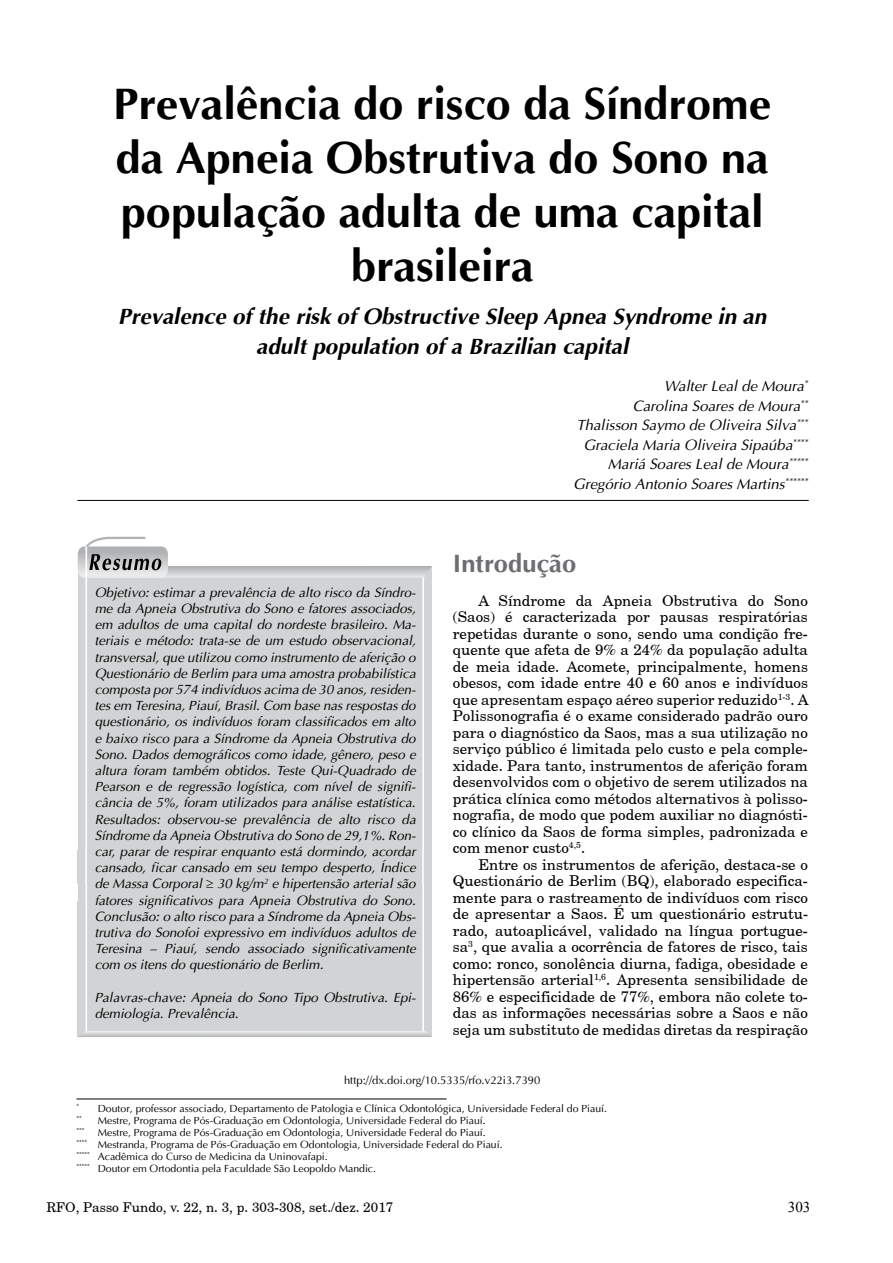
<style>
.page{position:relative;width:893px;height:1263px;background:#fff}
.page>*{position:absolute;margin:0;border:0;box-sizing:border-box;transform-origin:0 0}
.t1{font:700 45px/54px "Ottawa";color:#000;text-align:center}
.t2{font:700 25.5px "Ottawa";color:#6d6e71}
.t3{font:italic 700 22.5px/30px "Ottawa";color:#000;text-align:center}
.t4{font:15px/16.5px "New Brunswick Plain";color:#000;text-align:justify}
.t5{font:italic 15px/19.5px "Ottawa";color:#000;text-align:right}
.t6{font:15px "Times New Roman";color:#000}
.t7{font:italic 13.5px/16.2px "Ottawa";color:#000;text-align:justify}
.t8{font:13.5px "New Brunswick Plain";color:#000}
.t9{font:11.25px "Ottawa Plain";color:#000}
.t10{font:10.5px/12px "Ottawa Plain";color:#000}
.t11{font:6.15px "Ottawa Plain";color:#000}
</style>
<div class="page">
<div style="left:78px;top:566px;width:354px;height:435px;background:#d1d3d4"></div>
<svg style="left:77px;top:536px;width:355px;height:42px"></svg>
<hr style="left:422px;top:578px;width:2px;height:423px;background:#fff">
<hr style="left:85px;top:546px;width:2px;height:455px;background:#fff">
<div style="left:77px;top:850px;width:355px;height:34px;background:#d1d3d4"></div>
<hr style="left:422px;top:850px;width:2px;height:35px;background:#fff">
<hr style="left:85px;top:850px;width:2px;height:35px;background:#fff">
<div style="left:77px;top:901px;width:355px;height:136px;background:#d1d3d4"></div>
<svg style="left:78px;top:1031px;width:353px;height:6px"></svg>
<hr style="left:86px;top:901px;width:1px;height:130px;background:#fff">
<hr style="left:423px;top:901px;width:1px;height:130px;background:#fff">
<hr style="left:76px;top:1099px;width:371px;height:1px;background:#000">
<hr style="left:77px;top:500px;width:732px;height:1px;background:#000">
<h1 class="t1" style="left:113px;top:76px;width:659px">Prevalência do risco da Síndrome da Apneia Obstrutiva do Sono na população adulta de uma capital brasileira</h1>
<h3 class="t3" style="left:118px;top:301px;width:649px">Prevalence of the risk of Obstructive Sleep Apnea Syndrome in an adult population of a Brazilian capital</h3>
<p class="t5" style="left:573px;top:377px;width:236px">Walter Leal de Moura<sup>*<br></sup>Carolina Soares de Moura<sup>**<br></sup>Thalisson Saymo de Oliveira Silva<sup>***<br></sup>Graciela Maria Oliveira Sipaúba<sup>****<br></sup>Mariá Soares Leal de Moura<sup>*****<br></sup>Gregório Antonio Soares Martins<sup>******</sup></p>
<p class="t7" style="left:95px;top:584px;width:323px">Objetivo: estimar a prevalência de alto risco da Síndro&shy;me da Apneia Obstrutiva do Sono e fatores associados, em adultos de uma capital do nordeste brasileiro. Ma&shy;teriais e método: trata-se de um estudo observacional, transversal, que utilizou como instrumento de aferição o Questionário de Berlim para uma amostra probabilística composta por 574 indivíduos acima de 30 anos, residen&shy;tes em Teresina, Piauí, Brasil. Com base nas respostas do questionário, os indivíduos foram classificados em alto e baixo risco para a Síndrome da Apneia Obstrutiva do Sono. Dados demográficos como idade, gênero, peso e altura foram também obtidos. Teste Qui-Quadrado de Pearson e de regressão logística, com nível de signifi&shy;cância de 5%, foram utilizados para análise estatística.<br>Resultados: observou-se prevalência de alto risco da Síndrome da Apneia Obstrutiva do Sono de 29,1%. Ron&shy;car, parar de respirar enquanto está dormindo, acordar cansado, ficar cansado em seu tempo desperto, Índice de Massa Corporal ≥ 30 kg/m<sup>2</sup> e hipertensão arterial são fatores significativos para Apneia Obstrutiva do Sono.<br>Conclusão: o alto risco para a Síndrome da Apneia Obs&shy;trutiva do Sonofoi expressivo em indivíduos adultos de Teresina – Piauí, sendo associado significativamente com os itens do questionário de Berlim.</p>
<p class="t7" style="left:95px;top:989px;width:323px">Palavras-chave: Apneia do Sono Tipo Obstrutiva. Epi&shy;demiologia. Prevalência.</p>
<h2 class="t2" style="left:453px;top:548px;width:125px">Introdução</h2>
<p class="t4" style="left:453px;top:592px;width:357px;text-indent:26px">A Síndrome da Apneia Obstrutiva do Sono (Saos) é caracterizada por pausas respiratórias repetidas durante o sono, sendo uma condição fre&shy;quente que afeta de 9% a 24% da população adulta de meia idade. Acomete, principalmente, homens obesos, com idade entre 40 e 60 anos e indivíduos que apresentam espaço aéreo superior reduzido<sup>1-3</sup>. A Polissonografia é o exame considerado padrão ouro para o diagnóstico da Saos, mas a sua utilização no serviço público é limitada pelo custo e pela comple&shy;xidade. Para tanto, instrumentos de aferição foram desenvolvidos com o objetivo de serem utilizados na prática clínica como métodos alternativos à polisso&shy;nografia, de modo que podem auxiliar no diagnósti&shy;co clínico da Saos de forma simples, padronizada e com menor custo<sup>4,5</sup>.</p>
<p class="t4" style="left:453px;top:856px;width:357px;text-indent:26px">Entre os instrumentos de aferição, destaca-se o Questionário de Berlim (BQ), elaborado especifica&shy;mente para o rastreamento de indivíduos com risco de apresentar a Saos. É um questionário estrutu&shy;rado, autoaplicável, validado na língua portugue&shy;sa<sup>3</sup>, que avalia a ocorrência de fatores de risco, tais como: ronco, sonolência diurna, fadiga, obesidade e hipertensão arterial<sup>1,6</sup>. Apresenta sensibilidade de 86% e especificidade de 77%, embora não colete to&shy;das as informações necessárias sobre a Saos e não seja um substituto de medidas diretas da respiração</p>
<p class="t9" style="left:344px;top:1074px;width:198px">http://dx.doi.org/10.5335/rfo.v22i3.7390</p>
<p class="t10" style="left:76px;top:1102px;width:532px"><sup>*</sup> Doutor, professor associado, Departamento de Patologia e Clínica Odontológica, Universidade Federal do Piauí.</p>
<p class="t11" style="left:76px;top:1115px;width:7px">**</p>
<p class="t10" style="left:98px;top:1114px;width:389px">Mestre, Programa de Pós-Graduação em Odontologia, Universidade Federal do Piauí.</p>
<p class="t11" style="left:76px;top:1127px;width:10px">***</p>
<p class="t10" style="left:76px;top:1126px;width:428px;text-indent:21px">Mestre, Programa de Pós-Graduação em Odontologia, Universidade Federal do Piauí.<br><sup>****</sup> Mestranda, Programa de Pós-Graduação em Odontologia, Universidade Federal do Piauí. <sup>*****</sup> Acadêmica do Curso de Medicina da Uninovafapi.<br><sup>*****</sup> Doutor em Ortodontia pela Faculdade São Leopoldo Mandic.</p>
<p class="t8" style="left:47px;top:1198px;width:348px">RFO, Passo Fundo, v. 22, n. 3, p. 303-308, set./dez. 2017</p>
<p class="t6" style="left:788px;top:1197px;width:24px">303</p>
</div>
